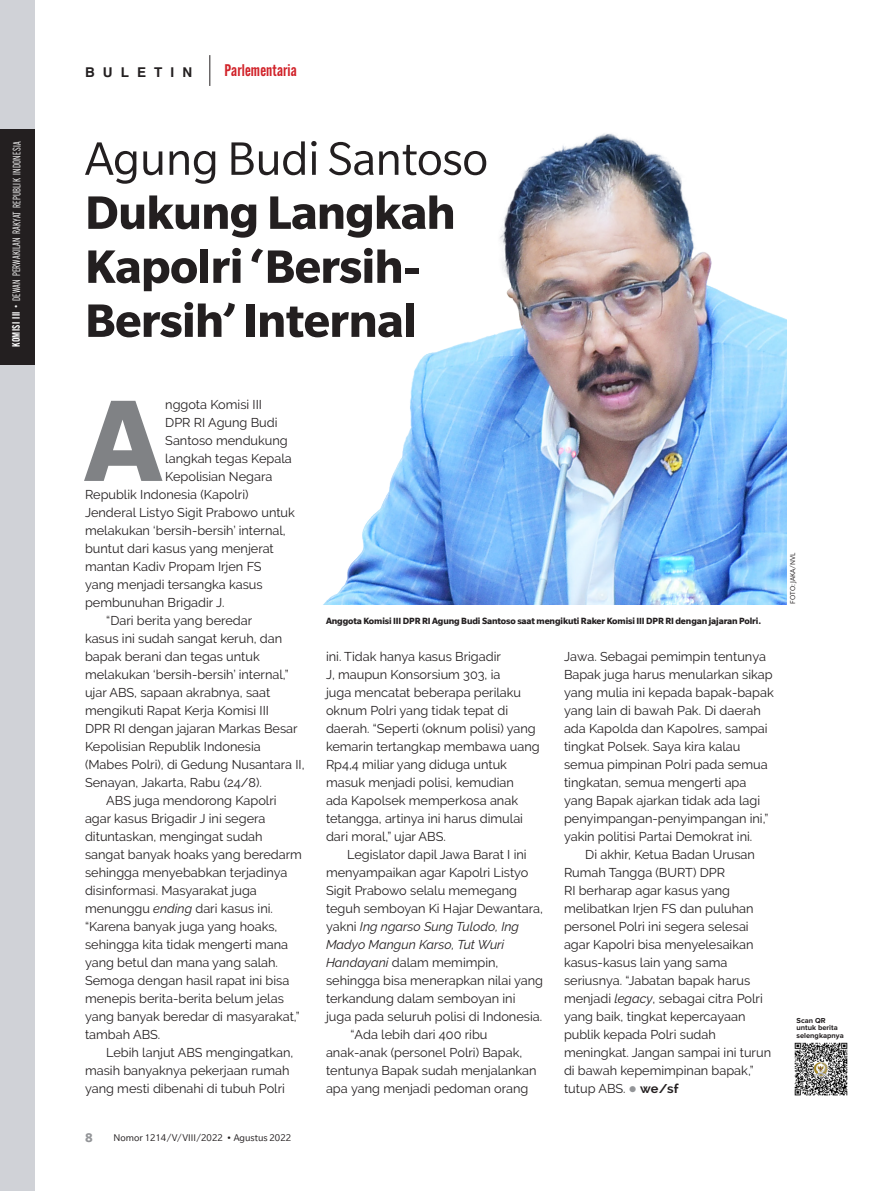
<style>
.page{position:relative;width:893px;height:1191px;background:#fff}
.page>*{position:absolute;margin:0;border:0;box-sizing:border-box;transform-origin:0 0}
.BODY_NEW{font:700 126.15px "Slate";color:#808285}
.JUDUL_NEW{font:700 51px/54px "Slate";letter-spacing:-.01em;color:#231f20}
.t1{font:600 16.5px "Alternate Gothic Cond ATF";letter-spacing:.01em;color:#d1232a}
.t2{font:700 13.5px "Helvetica";letter-spacing:.6em;color:#231f20}
.t3{font:700 13.5px "Slate";color:#939598}
.BODY_NEW-2{font:12.75px/18px "Raleway";color:#231f20}
.t4{font:10.5px "Alternate Gothic Cond ATF";letter-spacing:.015em;color:#fff}
.t5{font:10.5px "Slate";color:#231f20}
.CAPTION_NEW{font:700 9.75px "Slate";letter-spacing:-.01em;color:#231f20}
.t6{font:700 7.5px/7.5px "Proxima Nova";color:#231f20}
.KREDIT_FOTO_NEW{font:7.5px "Slate";color:#231f20}
.s1{font-weight:600}
.s2{font-weight:400}
.s3{font-style:italic}
.s4{color:#939598}
.s5{font-weight:700}
</style>
<div class="page">
<div style="left:0;top:0;width:34px;height:1191px;background:#d0d2d7"></div>
<div style="left:0;top:129px;width:34px;height:236px;background:#231f20"></div>
<hr style="left:892px;top:0;width:1px;height:1191px;background:#d0d2d7">
<hr style="left:892px;top:129px;width:1px;height:236px;background:#231f20">
<img style="left:794px;top:1042px;width:54px;height:54px">
<img style="left:324px;top:133px;width:463px;height:471px">
<hr style="left:210px;top:55px;width:1px;height:31px;background:#231f20">
<p class="t4" style="left:10px;top:347px;width:206px;rotate:-90deg"><span class="s1">KOMISI III</span> • DEWAN PERWAKILAN RAKYAT REPUBLIK INDONESIA</p>
<p class="t2" style="left:85px;top:63px;width:109px">BULETIN</p>
<p class="t1" style="left:225px;top:60px;width:74px">Parlementaria</p>
<p class="JUDUL_NEW" style="left:85px;top:131px;width:405px"><span class="s2">Agung Budi Santoso<br></span>Dukung Langkah<br>Kapolri ‘Bersih-<br>Bersih’ Internal</p>
<p class="BODY_NEW" style="left:85px;top:371px;width:78px">A</p>
<p class="BODY_NEW-2" style="left:165px;top:395px;width:98px">nggota Komisi III</p>
<p class="BODY_NEW-2" style="left:165px;top:413px;width:114px">DPR RI Agung Budi</p>
<p class="BODY_NEW-2" style="left:165px;top:431px;width:124px">Santoso mendukung</p>
<p class="BODY_NEW-2" style="left:165px;top:449px;width:128px">langkah tegas Kepala</p>
<p class="BODY_NEW-2" style="left:165px;top:467px;width:109px">Kepolisian Negara</p>
<p class="BODY_NEW-2" style="left:85px;top:485px;width:165px">Republik Indonesia (Kapolri)</p>
<p class="BODY_NEW-2" style="left:85px;top:503px;width:211px">Jenderal Listyo Sigit Prabowo untuk</p>
<p class="BODY_NEW-2" style="left:85px;top:521px;width:202px">melakukan ‘bersih-bersih’ internal,</p>
<p class="BODY_NEW-2" style="left:85px;top:539px;width:190px">buntut dari kasus yang menjerat</p>
<p class="BODY_NEW-2" style="left:85px;top:557px;width:178px">mantan Kadiv Propam Irjen FS</p>
<p class="BODY_NEW-2" style="left:85px;top:575px;width:179px">yang menjadi tersangka kasus</p>
<p class="BODY_NEW-2" style="left:85px;top:593px;width:141px">pembunuhan Brigadir J.</p>
<p class="BODY_NEW-2" style="left:85px;top:611px;width:221px;text-indent:21px">“Dari berita yang beredar<br>kasus ini sudah sangat keruh, dan bapak berani dan tegas untuk melakukan ‘bersih-bersih’ internal,” ujar ABS, sapaan akrabnya, saat mengikuti Rapat Kerja Komisi III<br>DPR RI dengan jajaran Markas Besar<br>Kepolisian Republik Indonesia (Mabes Polri), di Gedung Nusantara II,<br>Senayan, Jakarta, Rabu (24/8).</p>
<p class="BODY_NEW-2" style="left:85px;top:791px;width:218px;text-indent:21px">ABS juga mendorong Kapolri agar kasus Brigadir J ini segera dituntaskan, mengingat sudah sangat banyak hoaks yang beredarm sehingga menyebabkan terjadinya disinformasi. Masyarakat juga menunggu <span class="s3">ending</span> dari kasus ini. “Karena banyak juga yang hoaks, sehingga kita tidak mengerti mana yang betul dan mana yang salah.<br>Semoga dengan hasil rapat ini bisa menepis berita-berita belum jelas yang banyak beredar di masyarakat,” tambah ABS.</p>
<p class="BODY_NEW-2" style="left:85px;top:1043px;width:210px;text-indent:21px">Lebih lanjut ABS mengingatkan, masih banyaknya pekerjaan rumah yang mesti dibenahi di tubuh Polri</p>
<p class="t3" style="left:85px;top:1130px;width:9px">8</p>
<p class="t5" style="left:114px;top:1132px;width:179px">Nomor 1214/V/VIII/2022 • Agustus 2022</p>
<p class="CAPTION_NEW" style="left:326px;top:615px;width:437px">Anggota Komisi III DPR RI Agung Budi Santoso saat mengikuti Raker Komisi III DPR RI dengan jajaran Polri.</p>
<p class="BODY_NEW-2" style="left:326px;top:647px;width:215px">ini. Tidak hanya kasus Brigadir<br>J, maupun Konsorsium 303, ia<br>juga mencatat beberapa perilaku oknum Polri yang tidak tepat di daerah. “Seperti (oknum polisi) yang kemarin tertangkap membawa uang<br>Rp4,4 miliar yang diduga untuk masuk menjadi polisi, kemudian<br>ada Kapolsek memperkosa anak tetangga, artinya ini harus dimulai dari moral,” ujar ABS.</p>
<p class="BODY_NEW-2" style="left:326px;top:845px;width:218px;text-indent:21px">Legislator dapil Jawa Barat I ini menyampaikan agar Kapolri Listyo<br>Sigit Prabowo selalu memegang teguh semboyan Ki Hajar Dewantara, yakni <span class="s3">Ing ngarso Sung Tulodo, Ing<br>Madyo Mangun Karso, Tut Wuri<br>Handayani</span> dalam memimpin, sehingga bisa menerapkan nilai yang terkandung dalam semboyan ini juga pada seluruh polisi di Indonesia.</p>
<p class="BODY_NEW-2" style="left:326px;top:1025px;width:212px;text-indent:25px">“Ada lebih dari 400 ribu anak-anak (personel Polri) Bapak, tentunya Bapak sudah menjalankan apa yang menjadi pedoman orang</p>
<p class="BODY_NEW-2" style="left:564px;top:647px;width:211px">Jawa. Sebagai pemimpin tentunya Bapak juga harus menularkan sikap yang mulia ini kepada bapak-bapak yang lain di bawah Pak. Di daerah ada Kapolda dan Kapolres, sampai tingkat Polsek. Saya kira kalau semua pimpinan Polri pada semua tingkatan, semua mengerti apa yang Bapak ajarkan tidak ada lagi penyimpangan-penyimpangan ini,” yakin politisi Partai Demokrat ini.</p>
<p class="BODY_NEW-2" style="left:564px;top:845px;width:209px;text-indent:21px">Di akhir, Ketua Badan Urusan<br>Rumah Tangga (BURT) DPR<br>RI berharap agar kasus yang melibatkan Irjen FS dan puluhan personel Polri ini segera selesai agar Kapolri bisa menyelesaikan kasus-kasus lain yang sama seriusnya. “Jabatan bapak harus menjadi <span class="s3">legacy</span>, sebagai citra Polri yang baik, tingkat kepercayaan publik kepada Polri sudah meningkat. Jangan sampai ini turun di bawah kepemimpinan bapak,” tutup ABS. <span class="s4">●</span> <span class="s5">we/sf</span></p>
<p class="KREDIT_FOTO_NEW" style="left:789px;top:603px;width:53px;rotate:-90deg">FOTO: JAKA/NVL</p>
<p class="t6" style="left:796px;top:1016px;width:31px">Scan QR</p>
<p class="t6" style="left:796px;top:1024px;width:49px">untuk berita selengkapnya</p>
</div>
